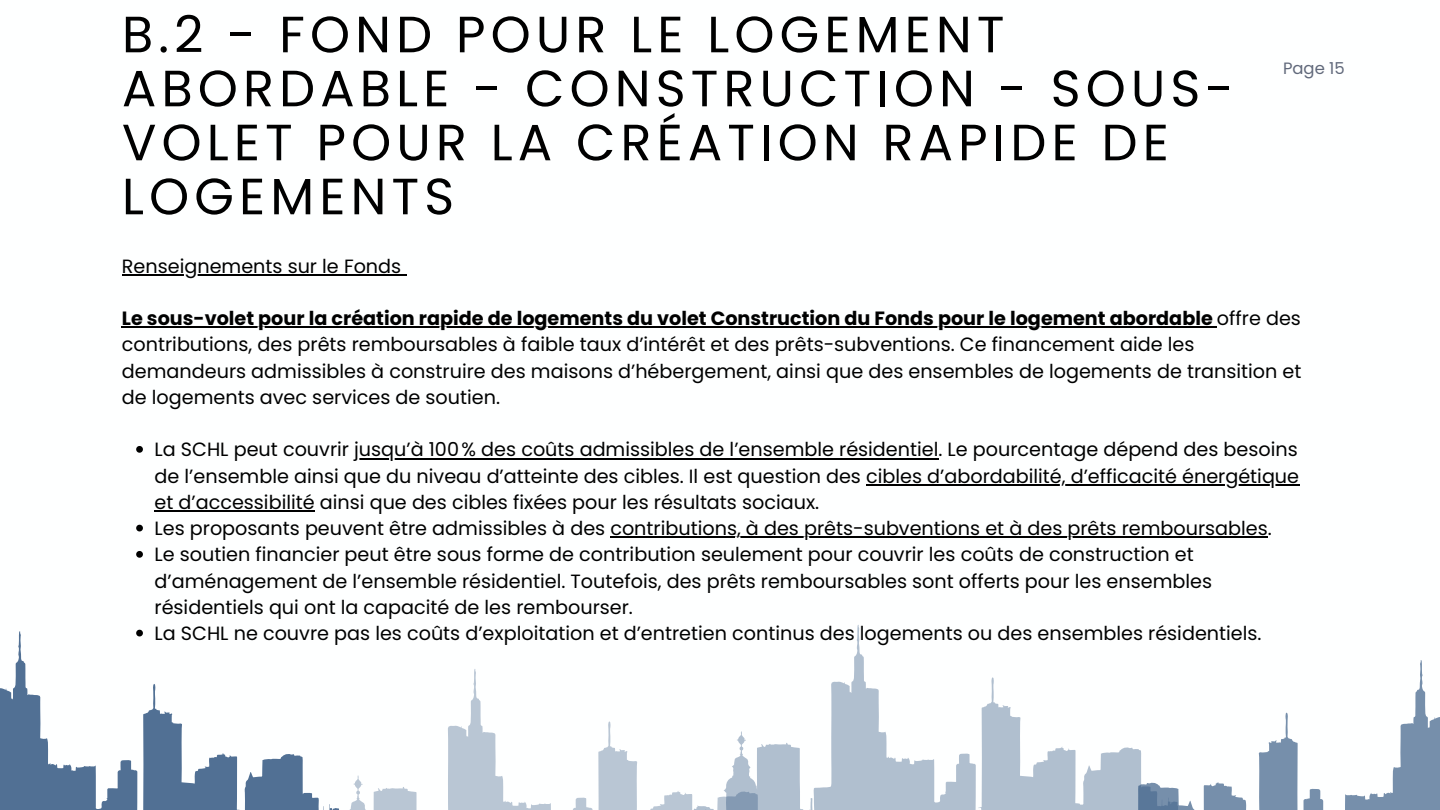
<style>
.page{position:relative;width:1440px;height:810px;background:#fff}
.page>*{position:absolute;margin:0;border:0;box-sizing:border-box;transform-origin:0 0}
.t1{font:51px/54px "Poppins";letter-spacing:.1em;color:#000}
.t2{font:19.2px/26.2px "Poppins";color:#000}
.t3{font:16.4px "Poppins";color:#61697b}
.s1{font-weight:700}
</style>
<div class="page">
<svg style="left:349px;top:669px;width:335px;height:141px"></svg>
<svg style="left:616px;top:750px;width:10px;height:2px"></svg>
<svg style="left:684px;top:625px;width:417px;height:185px"></svg>
<svg style="left:1000px;top:706px;width:9px;height:2px"></svg>
<svg style="left:0;top:631px;width:339px;height:179px"></svg>
<svg style="left:161px;top:712px;width:10px;height:3px"></svg>
<svg style="left:1101px;top:660px;width:339px;height:150px"></svg>
<svg style="left:1271px;top:741px;width:10px;height:2px"></svg>
<hr style="left:122px;top:274px;width:279px;height:2px;background:#000">
<hr style="left:122px;top:327px;width:1095px;height:1px;background:#000">
<svg style="left:136px;top:446px;width:7px;height:7px"></svg>
<hr style="left:354px;top:458px;width:584px;height:1px;background:#000">
<hr style="left:866px;top:484px;width:433px;height:2px;background:#000">
<hr style="left:155px;top:510px;width:160px;height:2px;background:#000">
<svg style="left:136px;top:525px;width:7px;height:6px"></svg>
<hr style="left:610px;top:537px;width:658px;height:1px;background:#000">
<svg style="left:136px;top:551px;width:7px;height:7px"></svg>
<svg style="left:136px;top:630px;width:7px;height:6px"></svg>
<p class="t1" style="left:122px;top:7px;width:1113px">B.2 - FOND POUR LE LOGEMENT<br>ABORDABLE - CONSTRUCTION - SOUS-<br>VOLET POUR LA CRÉATION RAPIDE DE<br>LOGEMENTS</p>
<p class="t3" style="left:1283px;top:57px;width:63px">Page 15</p>
<h1 class="t2" style="left:122px;top:253px;width:281px">Renseignements sur le Fonds</h1>
<p class="t2" style="left:122px;top:305px;width:1181px"><span class="s1">Le sous-volet pour la création rapide de logements du volet Construction du Fonds pour le logement abordable</span> offre des contributions, des prêts remboursables à faible taux d’intérêt et des prêts-subventions. Ce financement aide les demandeurs admissibles à construire des maisons d’hébergement, ainsi que des ensembles de logements de transition et de logements avec services de soutien.</p>
<h2 class="t2" style="left:155px;top:437px;width:1145px">La SCHL peut couvrir jusqu’à 100% des coûts admissibles de l’ensemble résidentiel. Le pourcentage dépend des besoins</h2>
<h2 class="t2" style="left:155px;top:463px;width:1146px">de l’ensemble ainsi que du niveau d’atteinte des cibles. Il est question des cibles d’abordabilité, d’efficacité énergétique</h2>
<p class="t2" style="left:155px;top:489px;width:1119px">et d’accessibilité ainsi que des cibles fixées pour les résultats sociaux.<br>Les proposants peuvent être admissibles à des contributions, à des prêts-subventions et à des prêts remboursables.</p>
<p class="t2" style="left:155px;top:542px;width:1041px">Le soutien financier peut être sous forme de contribution seulement pour couvrir les coûts de construction et</p>
<p class="t2" style="left:155px;top:568px;width:1109px">d’aménagement de l’ensemble résidentiel. Toutefois, des prêts remboursables sont offerts pour les ensembles résidentiels qui ont la capacité de les rembourser.<br>La SCHL ne couvre pas les coûts d’exploitation et d’entretien continus des logements ou des ensembles résidentiels.</p>
</div>
